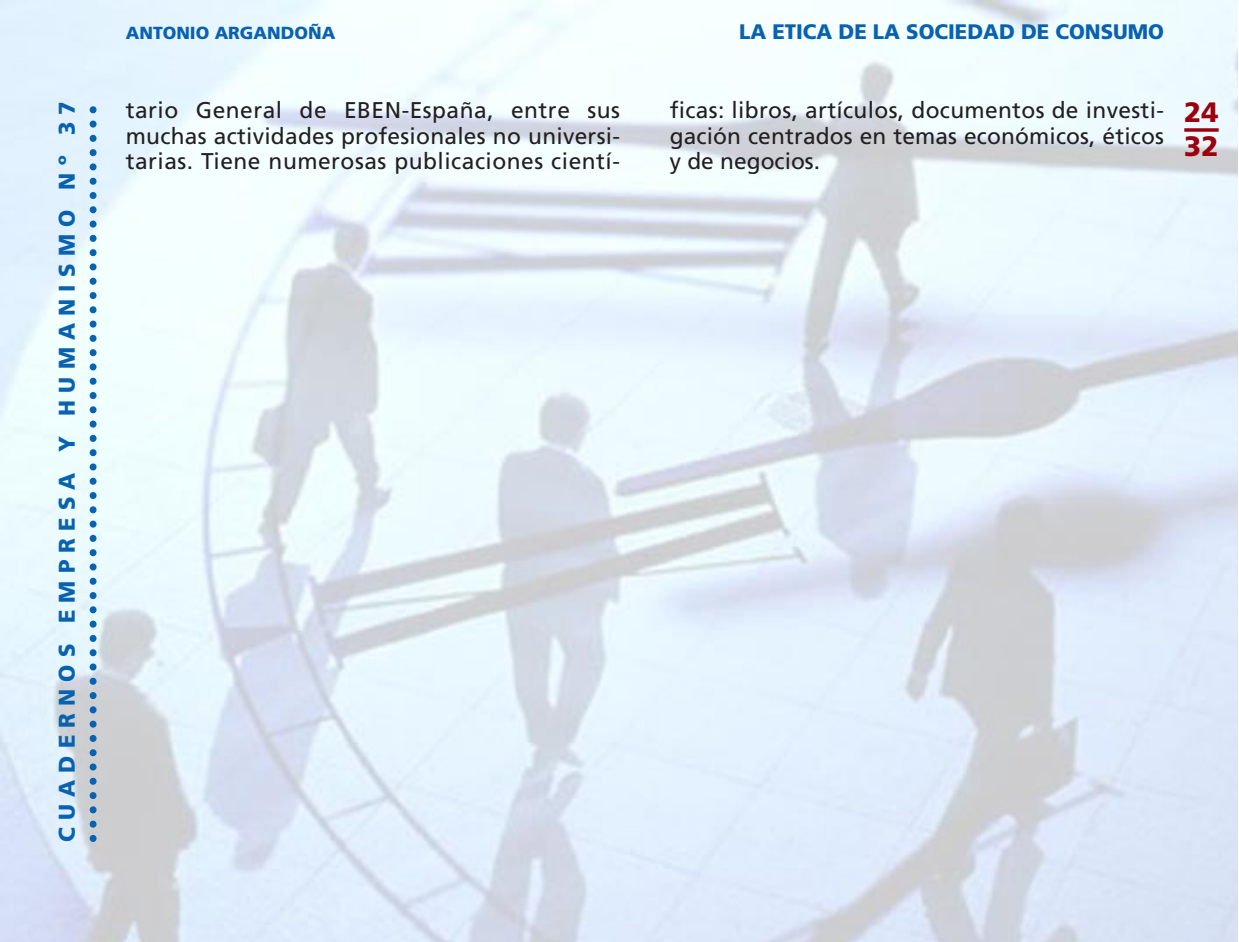
<style>
.page{position:relative;width:1239px;height:942px;background:#fff}
.page>*{position:absolute;margin:0;border:0;box-sizing:border-box;transform-origin:0 0}
.t1{font:900 28px/33.6px "Frutiger";color:#9c000d}
.t2{font:22.75px/25.6px "Frutiger";letter-spacing:.005em;color:#231f20;text-align:justify}
.t3{font:900 22.75px "Frutiger";letter-spacing:.325em;color:#0862b0}
.t4{font:900 21px "Frutiger";color:#0862b0}
.t5{font:900 17.5px "Frutiger";color:#0862b0}
</style>
<div class="page">
<img style="left:1px;top:0;width:1236px;height:942px">
<svg style="left:1184px;top:128px;width:35px;height:4px"></svg>
<svg style="left:90px;top:101px;width:7px;height:737px;background:#92bbda"></svg>
<p class="t3" style="left:58px;top:842px;width:742px;rotate:-90deg">CUADERNOS EMPRESA Y HUMANISMO Nº 37</p>
<p class="t5" style="left:126px;top:26px;width:211px">ANTONIO ARGANDOÑA</p>
<p class="t4" style="left:739px;top:23px;width:427px">LA ETICA DE LA SOCIEDAD DE CONSUMO</p>
<p class="t2" style="left:126px;top:99px;width:496px">tario General de EBEN-España, entre sus muchas actividades profesionales no universi&shy;tarias. Tiene numerosas publicaciones cientí-</p>
<p class="t2" style="left:670px;top:99px;width:496px">ficas: libros, artículos, documentos de investi&shy;gación centrados en temas económicos, éticos y de negocios.</p>
<p class="t1" style="left:1184px;top:98px;width:36px">24<br>32</p>
</div>
